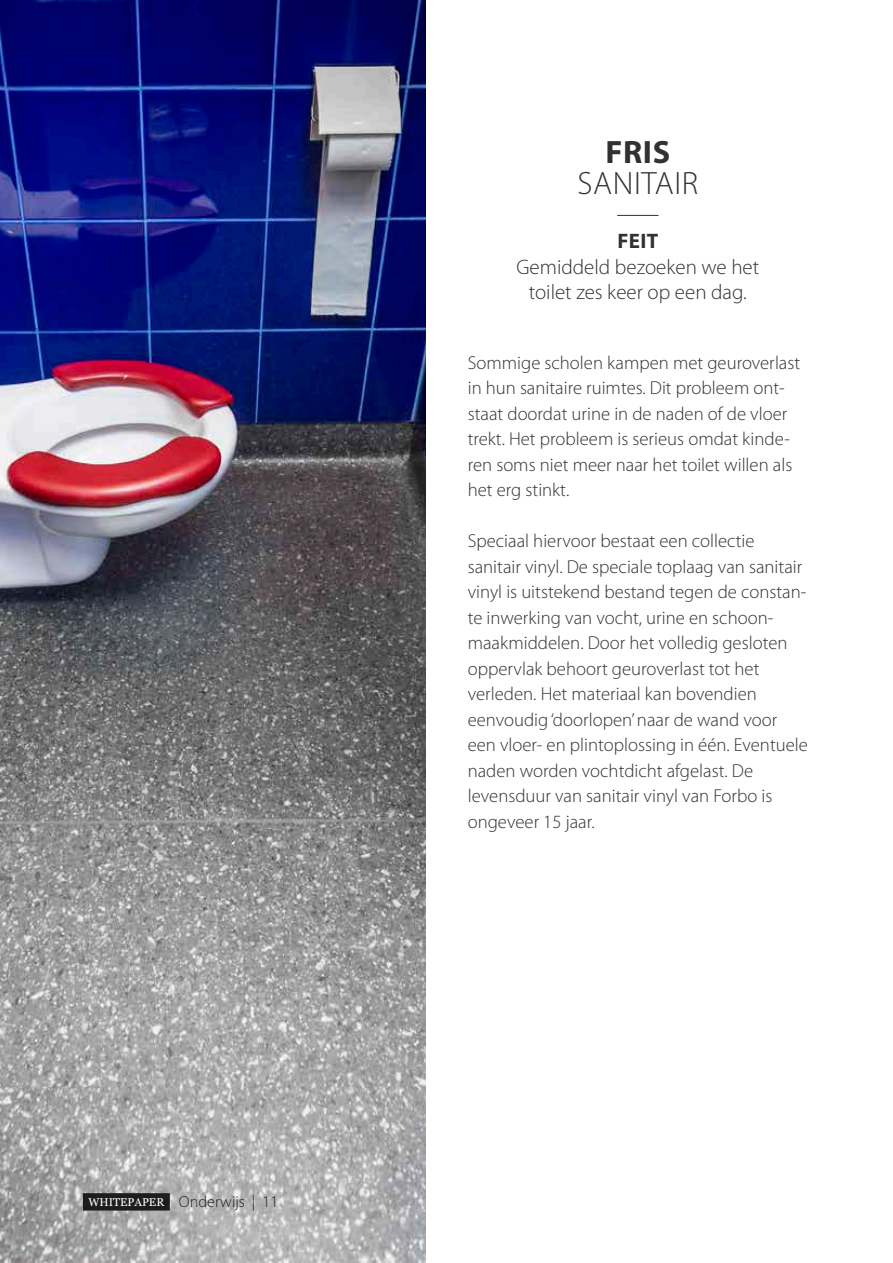
<style>
.page{position:relative;width:893px;height:1263px;background:#fff}
.page>*{position:absolute;margin:0;border:0;box-sizing:border-box;transform-origin:0 0}
.titel{font:300 32.4px "Myriad Pro";letter-spacing:.02em;color:#313130}
.titel-2{font:700 32.4px "Myriad Pro";color:#313130}
.feitje{font:300 21px/25.5px "Myriad Pro";color:#313130;text-align:center}
.brood{font:300 18.75px/25.5px "Myriad Pro";color:#313130}
.t1{font:300 16.2px "Myriad Pro";color:#1d1d1b}
.s1{font-family:"Georgia";font-weight:400;font-size:11.4px;color:#fff}
.s2{font-weight:700}
</style>
<div class="page">
<hr style="left:617px;top:215px;width:41px;height:1px;background:#313130">
<img style="left:0;top:0;width:425px;height:1263px">
<div style="left:83px;top:1193px;width:87px;height:17px;background:#1d1d1b"></div>
<p class="t1" style="left:88px;top:1192px;width:191px"><span class="s1">WHITEPAPER</span> Onderwijs | 11</p>
<p class="titel-2" style="left:605px;top:134px;width:66px">FRIS</p>
<p class="titel" style="left:577px;top:166px;width:122px">SANITAIR</p>
<p class="feitje" style="left:516px;top:229px;width:244px"><span class="s2">FEIT<br></span>Gemiddeld bezoeken we het toilet zes keer op een dag.</p>
<p class="brood" style="left:468px;top:350px;width:334px">Sommige scholen kampen met geuroverlast in hun sanitaire ruimtes. Dit probleem ont&shy;staat doordat urine in de naden of de vloer trekt. Het probleem is serieus omdat kinde&shy;ren soms niet meer naar het toilet willen als het erg stinkt.</p>
<p class="brood" style="left:468px;top:528px;width:342px">Speciaal hiervoor bestaat een collectie sanitair vinyl. De speciale toplaag van sanitair vinyl is uitstekend bestand tegen de constan&shy;te inwerking van vocht, urine en schoon&shy;maakmiddelen. Door het volledig gesloten oppervlak behoort geuroverlast tot het verleden. Het materiaal kan bovendien eenvoudig ‘doorlopen’ naar de wand voor een vloer- en plintoplossing in één. Eventuele naden worden vochtdicht afgelast. De levensduur van sanitair vinyl van Forbo is ongeveer 15 jaar.</p>
</div>
